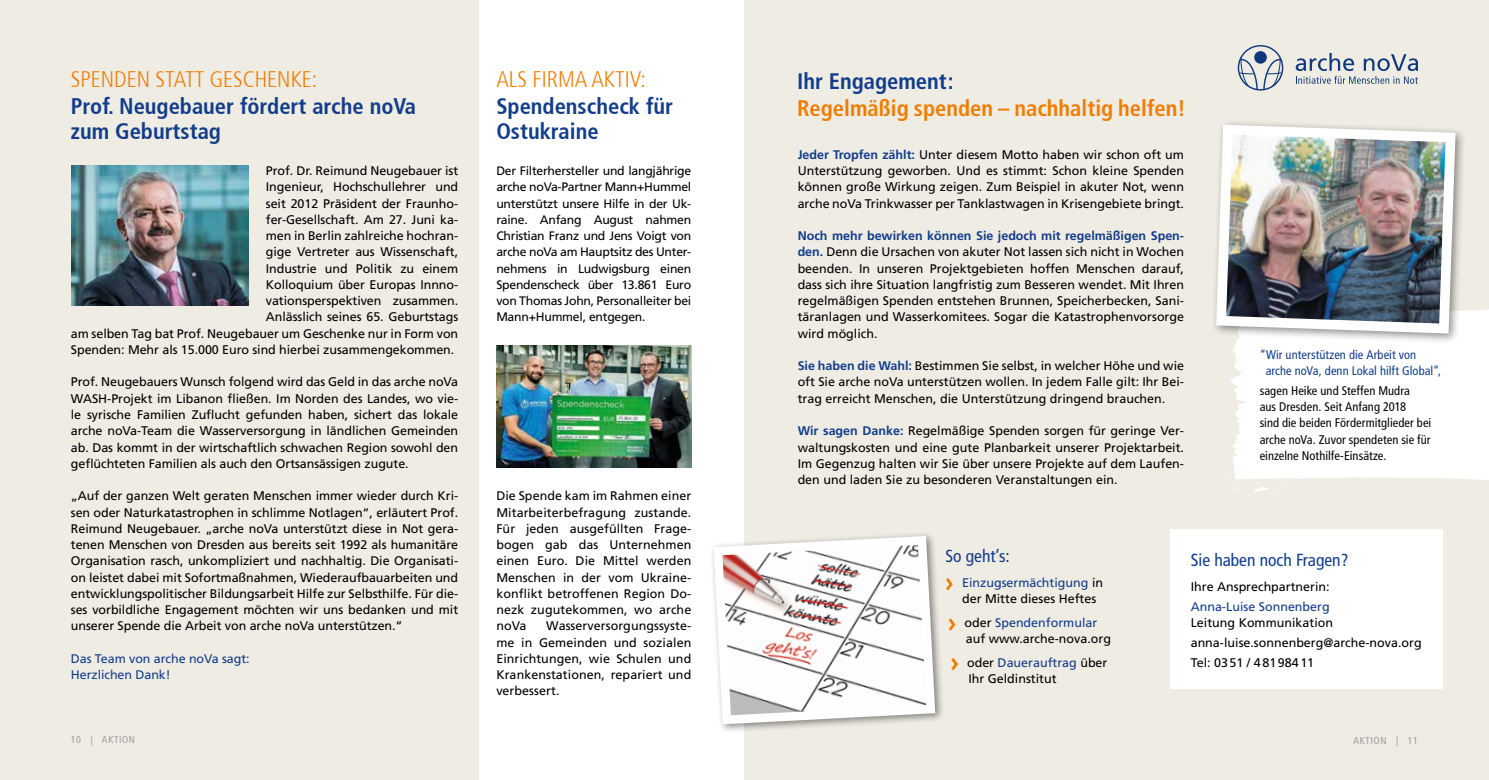
<style>
.page{position:relative;width:1489px;height:780px;background:#fff}
.page>*{position:absolute;margin:0;border:0;box-sizing:border-box;transform-origin:0 0}
.t1{font:700 condensed 22.5px/25px "Frutiger 67";color:#123d8a}
.t2{font:300 condensed 22.5px "Frutiger 47";color:#ef7d00}
.t3{font:700 condensed 22.5px "Frutiger";color:#ef7d00}
.t4{font:700 condensed 22.5px "Frutiger";color:#123d8a}
.t5{font:condensed 17.5px "Frutiger";color:#123d8a}
.t6{font:12.5px/16.2px "Frutiger";color:#000;text-align:justify}
.t7{font:condensed 12.5px/16.2px "Frutiger";letter-spacing:.005em;color:#000}
.t8{font:condensed 12.5px/16.2px "Frutiger";letter-spacing:.005em;color:#123d8a}
.t9{font:12.5px/16.2px "Frutiger";letter-spacing:-.005em;color:#123d8a}
.t10{font:12.25px/16.2px "Frutiger";letter-spacing:-.02em;color:#000;text-align:justify}
.t11{font:condensed 10px "Frutiger 57";letter-spacing:.06em;color:#9d9d9c}
.t12{font:condensed 10px "Frutiger";letter-spacing:.06em;color:#9d9d9c}
.s1{font-weight:700;color:#123d8a}
.s2{color:#123d8a}
</style>
<div class="page">
<div style="left:0;top:0;width:478px;height:780px;background:#efece4"></div>
<img style="left:72px;top:165px;width:176px;height:140px">
<div style="left:744px;top:0;width:744px;height:780px;background:#efece4"></div>
<div style="left:1169px;top:529px;width:273px;height:159px;background:#fff"></div>
<svg style="left:1231px;top:309px;width:257px;height:183px;background:#fdfcfc"></svg>
<svg style="left:946px;top:578px;width:6px;height:12px"></svg>
<svg style="left:948px;top:618px;width:7px;height:12px"></svg>
<svg style="left:951px;top:658px;width:7px;height:12px"></svg>
<div style="left:709px;top:531px;width:235px;height:202px;background:#000;opacity:.45"></div>
<svg style="left:709px;top:531px;width:230px;height:197px"></svg>
<div style="left:1210px;top:119px;width:256px;height:225px;background:#000;opacity:.45"></div>
<img style="left:1210px;top:120px;width:250px;height:218px">
<img style="left:496px;top:345px;width:195px;height:123px">
<h1 class="t2" style="left:71px;top:66px;width:248px">SPENDEN STATT GESCHENKE:</h1>
<h1 class="t1" style="left:71px;top:94px;width:347px">Prof. Neugebauer fördert arche noVa zum Geburtstag</h1>
<p class="t6" style="left:266px;top:163px;width:194px">Prof. Dr. Reimund Neugebauer ist</p>
<p class="t6" style="left:266px;top:179px;width:194px">Ingenieur, Hochschullehrer und</p>
<p class="t6" style="left:266px;top:195px;width:194px">seit 2012 Präsident der Fraunho-</p>
<p class="t6" style="left:266px;top:211px;width:194px">fer-Gesellschaft. Am 27. Juni ka-</p>
<p class="t6" style="left:266px;top:228px;width:194px">men in Berlin zahlreiche hochran-</p>
<p class="t6" style="left:266px;top:244px;width:194px">gige Vertreter aus Wissenschaft,</p>
<p class="t6" style="left:266px;top:260px;width:194px">Industrie und Politik zu einem</p>
<p class="t6" style="left:266px;top:276px;width:194px">Kolloquium über Europas Innno-</p>
<p class="t6" style="left:266px;top:293px;width:194px">vationsperspektiven zusammen.</p>
<p class="t6" style="left:266px;top:309px;width:194px">Anlässlich seines 65. Geburtstags</p>
<p class="t6" style="left:71px;top:325px;width:389px">am selben Tag bat Prof. Neugebauer um Geschenke nur in Form von</p>
<p class="t6" style="left:71px;top:341px;width:385px">Spenden: Mehr als 15.000 Euro sind hierbei zusammengekommen.</p>
<p class="t6" style="left:71px;top:374px;width:389px">Prof. Neugebauers Wunsch folgend wird das Geld in das arche noVa WASH-Projekt im Libanon fließen. Im Norden des Landes, wo vie&shy;le syrische Familien Zuflucht gefunden haben, sichert das lokale arche noVa-Team die Wasserversorgung in ländlichen Gemeinden ab. Das kommt in der wirtschaftlich schwachen Region sowohl den geflüchteten Familien als auch den Ortsansässigen zugute.</p>
<p class="t6" style="left:71px;top:488px;width:389px">„Auf der ganzen Welt geraten Menschen immer wieder durch Kri&shy;sen oder Naturkatastrophen in schlimme Notlagen“, erläutert Prof.<br>Reimund Neugebauer. „arche noVa unterstützt diese in Not gera&shy;tenen Menschen von Dresden aus bereits seit 1992 als humanitäre Organisation rasch, unkompliziert und nachhaltig. Die Organisati&shy;on leistet dabei mit Sofortmaßnahmen, Wiederaufbauarbeiten und entwicklungspolitischer Bildungsarbeit Hilfe zur Selbsthilfe. Für die&shy;ses vorbildliche Engagement möchten wir uns bedanken und mit unserer Spende die Arbeit von arche noVa unterstützen.“</p>
<p class="t9" style="left:71px;top:650px;width:180px">Das Team von arche noVa sagt:<br>Herzlichen Dank!</p>
<p class="t11" style="left:71px;top:733px;width:66px">10 | AKTION</p>
<h1 class="t2" style="left:496px;top:66px;width:151px">ALS FIRMA AKTIV:</h1>
<h1 class="t1" style="left:496px;top:94px;width:178px">Spendenscheck für<br>Ostukraine</h1>
<p class="t10" style="left:496px;top:163px;width:196px">Der Filterhersteller und langjährige arche noVa-Partner Mann+Hummel unterstützt unsere Hilfe in der Uk&shy;raine. Anfang August nahmen Christian Franz und Jens Voigt von arche noVa am Hauptsitz des Unter&shy;nehmens in Ludwigsburg einen Spendenscheck über 13.861 Euro von Thomas John, Personalleiter bei Mann+Hummel, entgegen.</p>
<p class="t6" style="left:496px;top:488px;width:196px">Die Spende kam im Rahmen einer Mitarbeiterbefragung zustande.<br>Für jeden ausgefüllten Frage&shy;bogen gab das Unternehmen einen Euro. Die Mittel werden Menschen in der vom Ukraine&shy;konflikt betroffenen Region Do&shy;nezk zugutekommen, wo arche noVa</p>
<p class="t6" style="left:496px;top:618px;width:196px;text-indent:50px">Wasserversorgungssyste&shy;me in Gemeinden und sozialen Einrichtungen, wie Schulen und Krankenstationen, repariert und verbessert.</p>
<h1 class="t4" style="left:797px;top:67px;width:158px">Ihr Engagement:</h1>
<h1 class="t3" style="left:797px;top:94px;width:390px">Regelmäßig spenden – nachhaltig helfen!</h1>
<p class="t6" style="left:797px;top:146px;width:388px"><span class="s1">Jeder Tropfen zählt:</span> Unter diesem Motto haben wir schon oft um Unterstützung geworben. Und es stimmt: Schon kleine Spenden können große Wirkung zeigen. Zum Beispiel in akuter Not, wenn arche noVa Trinkwasser per Tanklastwagen in Krisengebiete bringt.</p>
<p class="t6" style="left:797px;top:228px;width:388px"><span class="s1">Noch mehr bewirken können Sie jedoch mit regelmäßigen Spen&shy;den.</span> Denn die Ursachen von akuter Not lassen sich nicht in Wochen beenden. In unseren Projektgebieten hoffen Menschen darauf, dass sich ihre Situation langfristig zum Besseren wendet. Mit Ihren regelmäßigen Spenden entstehen Brunnen, Speicherbecken, Sani&shy;täranlagen und Wasserkomitees. Sogar die Katastrophenvorsorge wird möglich.</p>
<p class="t6" style="left:797px;top:358px;width:388px"><span class="s1">Sie haben die Wahl:</span> Bestimmen Sie selbst, in welcher Höhe und wie oft Sie arche noVa unterstützen wollen. In jedem Falle gilt: Ihr Bei&shy;trag erreicht Menschen, die Unterstützung dringend brauchen.</p>
<p class="t6" style="left:797px;top:423px;width:388px"><span class="s1">Wir sagen Danke:</span> Regelmäßige Spenden sorgen für geringe Ver&shy;waltungskosten und eine gute Planbarkeit unserer Projektarbeit.<br>Im Gegenzug halten wir Sie über unsere Projekte auf dem Laufen&shy;den und laden Sie zu besonderen Veranstaltungen ein.</p>
<p class="t8" style="left:1265px;top:346px;width:177px;text-indent:-6px">“Wir unterstützen die Arbeit von arche noVa, denn Lokal hilft Global”,</p>
<p class="t7" style="left:1259px;top:382px;width:173px">sagen Heike und Steffen Mudra<br>aus Dresden. Seit Anfang 2018<br>sind die beiden Fördermitglieder bei arche noVa. Zuvor spendeten sie für einzelne Nothilfe-Einsätze.</p>
<h2 class="t5" style="left:945px;top:545px;width:66px">So geht’s:</h2>
<p class="t6" style="left:962px;top:574px;width:142px"><span class="s2">Einzugsermächtigung</span> in der Mitte dieses Heftes</p>
<p class="t6" style="left:964px;top:614px;width:148px">oder <span class="s2">Spendenformular </span>auf www.arche-nova.org</p>
<p class="t6" style="left:967px;top:654px;width:142px">oder <span class="s2">Dauerauftrag</span> über<br>Ihr Geldinstitut</p>
<h2 class="t5" style="left:1190px;top:549px;width:159px">Sie haben noch Fragen?</h2>
<p class="t6" style="left:1190px;top:578px;width:140px">Ihre Ansprechpartnerin:</p>
<p class="t9" style="left:1190px;top:598px;width:140px">Anna-Luise Sonnenberg</p>
<p class="t6" style="left:1190px;top:613px;width:232px;line-height:20px;text-align:left">Leitung Kommunikation anna-luise.sonnenberg@arche-nova.org<br>Tel: 0351 / 48198411</p>
<p class="t12" style="left:1353px;top:735px;width:66px">AKTION | 11</p>
</div>
